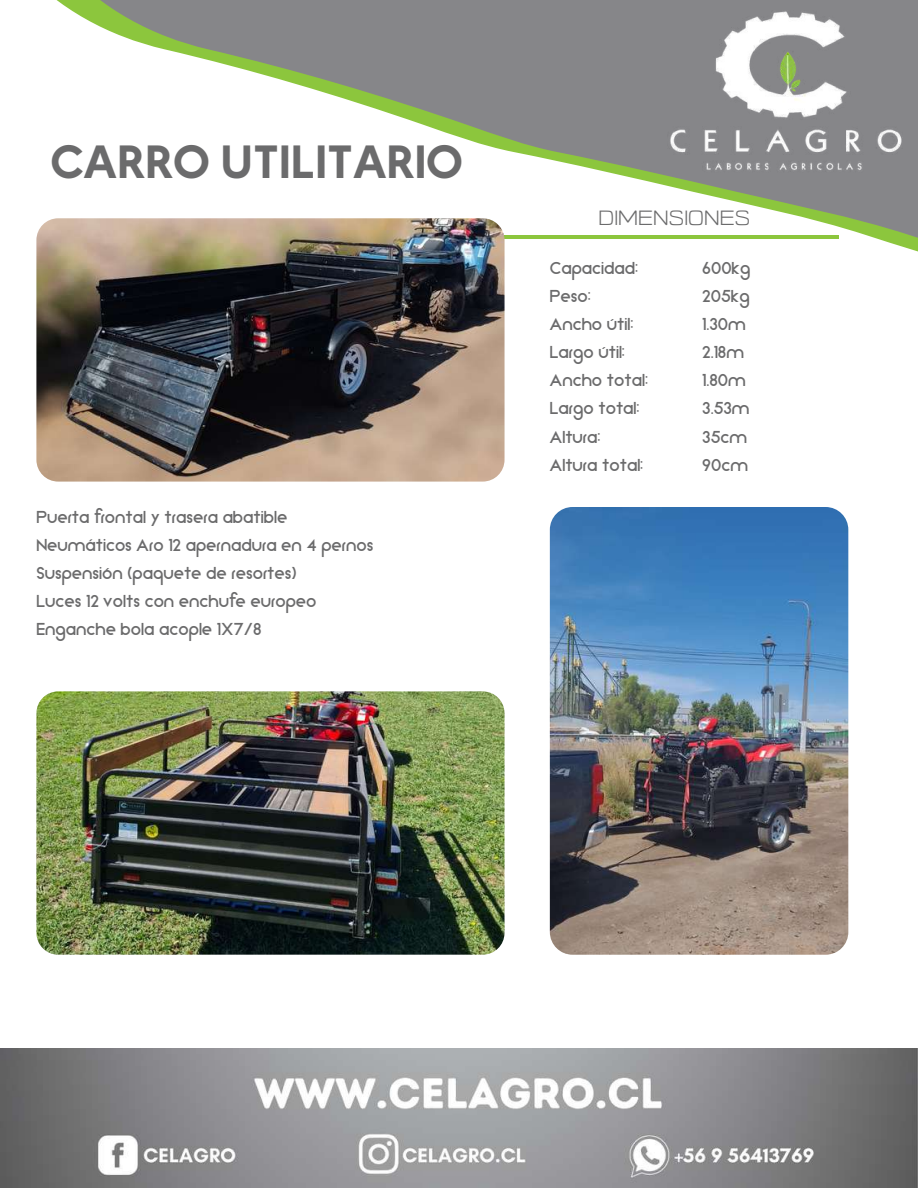
<style>
.page{position:relative;width:918px;height:1188px;background:#fff}
.page>*{position:absolute;margin:0;border:0;box-sizing:border-box;transform-origin:0 0}
.t1{font:500 46.5px "MADE Okine Sans PERSONALUSE";color:#6b6b6c}
.t2{font:20.85px/28.2px "Kunika";color:#6b6b6c}
.t3{font:18px "twoweekendssans";color:#6b6b6c}
</style>
<div class="page">
<svg style="left:56px;top:0;width:862px;height:252px"></svg>
<img style="left:550px;top:507px;width:298px;height:448px;border-radius:23px">
<hr style="left:485px;top:235px;width:354px;height:4px;background:#8cc63d">
<img style="left:36px;top:691px;width:469px;height:264px;border-radius:22px">
<img style="left:0;top:1048px;width:918px;height:140px">
<img style="left:36px;top:218px;width:469px;height:264px;border-radius:22px">
<img style="left:668px;top:11px;width:235px;height:162px">
<h1 class="t1" style="left:51px;top:141px;width:413px">CARRO UTILITARIO</h1>
<p class="t2" style="left:36px;top:504px;width:339px">Puerta frontal y trasera abatible Neumáticos Aro 12 apernadura en 4 pernos Suspensión (paquete de resortes)<br>Luces 12 volts con enchufe europeo Enganche bola acople 1X7/8</p>
<p class="t3" style="left:599px;top:211px;width:153px">DIMENSIONES</p>
<p class="t2" style="left:550px;top:254px;width:100px">Capacidad:<br>Peso:<br>Ancho útil:<br>Largo útil:<br>Ancho total:<br>Largo total:<br>Altura:<br>Altura total:</p>
<p class="t2" style="left:702px;top:254px;width:50px">600kg<br>205kg<br>1.30m<br>2.18m<br>1.80m<br>3.53m<br>35cm<br>90cm</p>
</div>
